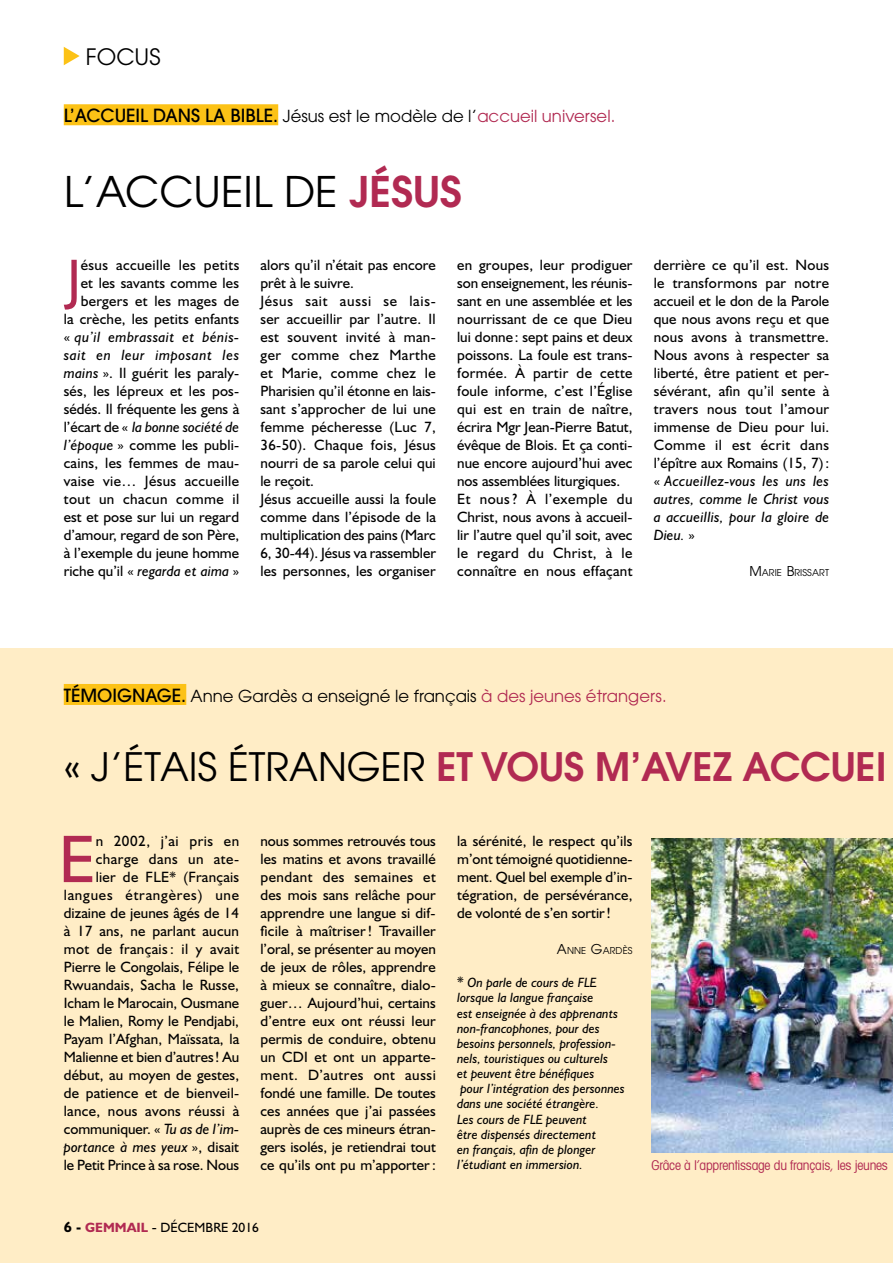
<style>
.page{position:relative;width:893px;height:1263px;background:#fff}
.page>*{position:absolute;margin:0;border:0;box-sizing:border-box;transform-origin:0 0}
.t1{font:67.65px "Humanist 521 BT";color:#b12a52}
.t2{font:54.6px "Humanist 521 BT";color:#b12a52}
.t3{font:42px "Avant Garde";color:#000}
.t4{font:600 39px "Avant Garde";color:#b12a52}
.t5{font:22.5px "Avant Garde";color:#000}
.t6{font:500 18px "Avant Garde";color:#000}
.t7{font:16.5px "Avant Garde";color:#000}
.t8{font:15px/18px "Humanist 521 BT";letter-spacing:.01em;color:#000;text-align:justify}
.t9{font:italic 13.5px/15.1px "Humanist 521 BT";color:#000}
.t10{font:condensed 13.5px "Avant Garde";letter-spacing:-.02em;color:#b12a52}
.t11{font:13.5px "Humanist 521 BT";color:#000}
.t12{font:9.45px "Avant Garde";letter-spacing:.01em;color:#000}
.s1{font-weight:400;font-size:16.5px}
.s2{font-weight:400;font-size:16.5px;color:#b12a52}
.s3{font-weight:600;color:#b12a52}
.s4{font-style:italic}
.s5{font-size:13.5px}
.s6{font-weight:500;font-size:18px}
.s7{color:#b12a52}
.s8{font-weight:400;color:#000}
.s9{font-style:normal;font-size:15px}
.s10{font-weight:700;font-size:15px}
.s11{font-weight:700;color:#b12a52}
.s12{font-size:15px}
</style>
<div class="page">
<div style="left:64px;top:104px;width:214px;height:21px;background:#fcc216"></div>
<div style="left:0;top:648px;width:893px;height:615px;background:#ffedc6"></div>
<div style="left:64px;top:684px;width:122px;height:21px;background:#fcc216"></div>
<img style="left:651px;top:839px;width:242px;height:313px">
<svg style="left:64px;top:47px;width:16px;height:18px"></svg>
<h3 class="t5" style="left:86px;top:43px;width:76px">FOCUS</h3>
<p class="t6" style="left:64px;top:105px;width:553px">L’ACCUEIL DANS LA BIBLE. <span class="s1">Jésus est le modèle de l’</span><span class="s2">accueil universel.</span></p>
<h3 class="t3" style="left:64px;top:166px;width:400px">L’ACCUEIL DE <span class="s3">JÉSUS</span></h3>
<p class="t8" style="left:64px;top:256px;width:177px;text-align:right">ésus accueille les petits<br>et les savants comme les bergers et les mages de<br>la crèche, les petits enfants « <span class="s4">qu’il embrassait et bénis&shy;sait en leur imposant les mains</span> ». Il guérit les paraly&shy;sés, les lépreux et les pos&shy;sédés. Il fréquente les gens à l’écart de « <span class="s4">la bonne société de l’époque</span> » comme les publi&shy;cains, les femmes de mau&shy;vaise vie… Jésus accueille tout un chacun comme il est et pose sur lui un regard d’amour, regard de son Père, à l’exemple du jeune homme riche qu’il « <span class="s4">regarda et aima</span> »</p>
<p class="t8" style="left:260px;top:256px;width:177px;text-align:left">alors qu’il n’était pas encore prêt à le suivre.<br>Jésus sait aussi se lais&shy;ser accueillir par l’autre. Il est souvent invité à man&shy;ger comme chez Marthe et Marie, comme chez le<br>Pharisien qu’il étonne en lais&shy;sant s’approcher de lui une femme pécheresse (Luc 7,<br>36-50). Chaque fois, Jésus nourri de sa parole celui qui le reçoit.<br>Jésus accueille aussi la foule comme dans l’épisode de la multiplication des pains (Marc<br>6, 30-44). Jésus va rassembler les personnes, les organiser</p>
<p class="t8" style="left:457px;top:256px;width:177px;text-align:left">en groupes, leur prodiguer son enseignement, les réunis&shy;sant en une assemblée et les nourrissant de ce que Dieu lui donne : sept pains et deux poissons. La foule est trans&shy;formée. À partir de cette foule informe, c’est l’Église qui est en train de naître, écrira Mgr Jean-Pierre Batut, évêque de Blois. Et ça conti&shy;nue encore aujourd’hui avec nos assemblées liturgiques.<br>Et nous ? À l’exemple du<br>Christ, nous avons à accueil&shy;lir l’autre quel qu’il soit, avec le regard du Christ, à le connaître en nous effaçant</p>
<p class="t8" style="left:654px;top:256px;width:177px">derrière ce qu’il est. Nous le transformons par notre accueil et le don de la Parole que nous avons reçu et que nous avons à transmettre.<br>Nous avons à respecter sa liberté, être patient et per&shy;sévérant, afin qu’il sente à travers nous tout l’amour immense de Dieu pour lui.<br>Comme il est écrit dans l’épître aux Romains (15, 7): « <span class="s4">Accueillez-vous les uns les autres, comme le Christ vous a accueillis, pour la gloire de Dieu.</span> »</p>
<h2 class="t2" style="left:67px;top:245px;width:15px">J</h2>
<p class="t12" style="left:749px;top:567px;width:81px"><span class="s5">M</span>ARIE <span class="s5">B</span>RISSART</p>
<p class="t7" style="left:64px;top:686px;width:604px"><span class="s6">TÉMOIGNAGE.</span> Anne Gardès a enseigné le français <span class="s7">à des jeunes étrangers.</span></p>
<h3 class="t4" style="left:64px;top:742px;width:824px"><span class="s8">« J’ÉTAIS ÉTRANGER</span> ET VOUS M’AVEZ ACCUEI</h3>
<p class="t8" style="left:64px;top:832px;width:177px;text-align:right">n 2002, j’ai pris en charge dans un ate-<br>lier de FLE* (Français langues étrangères) une dizaine de jeunes âgés de 14 à 17 ans, ne parlant aucun mot de français: il y avait<br>Pierre le Congolais, Félipe le<br>Rwuandais, Sacha le Russe,<br>Icham le Marocain, Ousmane le Malien, Romy le Pendjabi,<br>Payam l’Afghan, Maïssata, la<br>Malienne et bien d’autres! Au début, au moyen de gestes, de patience et de bienveil&shy;lance, nous avons réussi à communiquer. « <span class="s4">Tu as de l’im&shy;portance à mes yeux</span> », disait le Petit Prince à sa rose. Nous</p>
<p class="t8" style="left:260px;top:832px;width:177px">nous sommes retrouvés tous les matins et avons travaillé pendant des semaines et des mois sans relâche pour apprendre une langue si dif&shy;ficile à maîtriser! Travailler l’oral, se présenter au moyen de jeux de rôles, apprendre à mieux se connaître, dialo&shy;guer… Aujourd’hui, certains d’entre eux ont réussi leur permis de conduire, obtenu un CD I et ont un apparte&shy;ment. D’autres ont aussi fondé une famille. De toutes ces années que j’ai passées auprès de ces mineurs étran&shy;gers isolés, je retiendrai tout ce qu’ils ont pu m’apporter:</p>
<p class="t8" style="left:457px;top:832px;width:177px">la sérénité, le respect qu’ils m’ont témoigné quotidienne&shy;ment. Quel bel exemple d’in&shy;tégration, de persévérance, de volonté de s’en sortir!</p>
<h1 class="t1" style="left:59px;top:817px;width:38px">E</h1>
<p class="t12" style="left:557px;top:945px;width:77px"><span class="s5">A</span>NNE <span class="s5">G</span>ARDÈS</p>
<p class="t9" style="left:457px;top:975px;width:169px"><span class="s9">*</span> On parle de cours de FLE lorsque la langue française<br>est enseignée à des apprenants non-francophones, pour des besoins personnels, profession&shy;nels, touristiques ou culturels<br>et peuvent être bénéfiques<br>pour l’intégration des personnes dans une société étrangère.<br>Les cours de FLE peuvent<br>être dispensés directement<br>en français, afin de plonger l’étudiant en immersion.</p>
<p class="t11" style="left:64px;top:1219px;width:197px"><span class="s10">6 -</span> <span class="s11">GEMMAIL</span> <span class="s12">-</span> décem bre 2016</p>
<p class="t10" style="left:651px;top:1157px;width:238px">Grâce à l’apprentissage du français, les jeunes</p>
</div>
